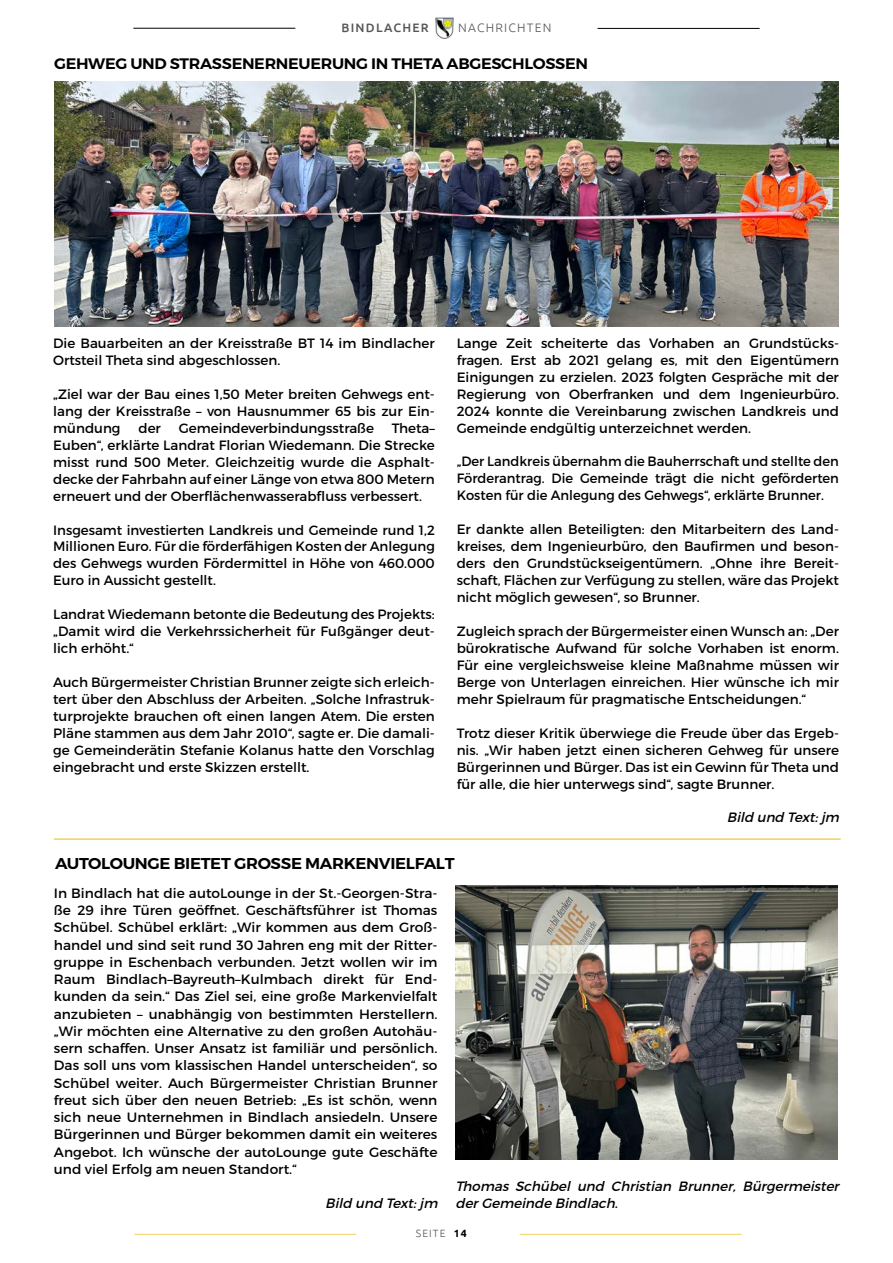
<style>
.page{position:relative;width:893px;height:1263px;background:#fff}
.page>*{position:absolute;margin:0;border:0;box-sizing:border-box;transform-origin:0 0}
.t1{font:600 15.75px "Montserrat";letter-spacing:-.02em;color:#000;scale:1.05 1}
.t2{font:600 15.15px "Montserrat";letter-spacing:-.02em;color:#000;scale:1.05 1}
.t3{font:13.5px/17px "Montserrat";color:#000;text-align:justify}
.t4{font:italic 13.5px/17.2px "Montserrat";color:#000}
.t5{font:300 12.3px "Ubuntu";letter-spacing:.1em;color:#575756}
.t6{font:500 12.3px "Ubuntu";letter-spacing:.1em;color:#575756}
.t7{font:300 10.5px "Ubuntu";letter-spacing:.1em;color:#575756}
.s1{font-weight:700;color:#000}
</style>
<div class="page">
<img style="left:54px;top:82px;width:785px;height:244px">
<hr style="left:54px;top:838px;width:787px;height:2px;background:#f0d15d">
<img style="left:455px;top:886px;width:383px;height:273px">
<hr style="left:133px;top:28px;width:162px;height:1px;background:#000">
<hr style="left:598px;top:28px;width:162px;height:1px;background:#000">
<img style="left:435px;top:18px;width:18px;height:20px">
<hr style="left:134px;top:1234px;width:222px;height:1px;background:#f0d15d">
<hr style="left:520px;top:1234px;width:222px;height:1px;background:#f0d15d">
<p class="t6" style="left:341px;top:20px;width:89px">BINDLACHER</p>
<p class="t5" style="left:458px;top:21px;width:95px">NACHRICHTEN</p>
<p class="t2" style="left:54px;top:54px;width:510px">GEHWEG UND STRASSENERNEUERUNG IN THETA ABGESCHLOSSEN</p>
<p class="t3" style="left:53px;top:335px;width:383px">Die Bauarbeiten an der Kreisstraße BT 14 im Bindlacher<br>Ortsteil Theta sind abgeschlossen.</p>
<p class="t3" style="left:53px;top:386px;width:383px">„Ziel war der Bau eines 1,50 Meter breiten Gehwegs ent&shy;lang der Kreisstraße – von Hausnummer 65 bis zur Ein&shy;mündung</p>
<p class="t3" style="left:138px;top:419px;width:24px">der</p>
<p class="t3" style="left:179px;top:419px;width:197px">Gemeindeverbindungsstraße</p>
<p class="t3" style="left:53px;top:419px;width:383px;text-indent:339px">Theta– Euben“, erklärte Landrat Florian Wiedemann. Die Strecke misst rund 500 Meter. Gleichzeitig wurde die Asphalt&shy;decke der Fahrbahn auf einer Länge von etwa 800 Metern erneuert und der Oberflächenwasserabfluss verbessert.</p>
<p class="t3" style="left:53px;top:521px;width:383px">Insgesamt investierten Landkreis und Gemeinde rund 1,2<br>Millionen Euro. Für die förderfähigen Kosten der Anlegung des Gehwegs wurden Fördermittel in Höhe von 460.000<br>Euro in Aussicht gestellt.</p>
<p class="t3" style="left:53px;top:606px;width:383px">Landrat Wiedemann betonte die Bedeutung des Projekts: „Damit wird die Verkehrssicherheit für Fußgänger deut&shy;lich erhöht.“</p>
<p class="t3" style="left:53px;top:674px;width:383px">Auch Bürgermeister Christian Brunner zeigte sich erleich&shy;tert über den Abschluss der Arbeiten. „Solche Infrastruk&shy;turprojekte brauchen oft einen langen Atem. Die ersten Pläne stammen aus dem Jahr 2010“, sagte er. Die damali&shy;ge Gemeinderätin Stefanie Kolanus hatte den Vorschlag eingebracht und erste Skizzen erstellt.</p>
<p class="t3" style="left:457px;top:334px;width:384px">Lange Zeit scheiterte das Vorhaben an Grundstücks&shy;fragen. Erst ab 2021 gelang es, mit den Eigentümern Einigungen zu erzielen. 2023 folgten Gespräche mit der Regierung von Oberfranken und dem Ingenieurbüro.<br>2024 konnte die Vereinbarung zwischen Landkreis und Gemeinde endgültig unterzeichnet werden.</p>
<p class="t3" style="left:457px;top:453px;width:384px">„Der Landkreis übernahm die Bauherrschaft und stellte den Förderantrag. Die Gemeinde trägt die nicht geförderten Kosten für die Anlegung des Gehwegs“, erklärte Brunner.</p>
<p class="t3" style="left:457px;top:521px;width:384px">Er dankte allen Beteiligten: den Mitarbeitern des Land&shy;kreises, dem Ingenieurbüro, den Baufirmen und beson&shy;ders den Grundstückseigentümern. „Ohne ihre Bereit&shy;schaft, Flächen zur Verfügung zu stellen, wäre das Projekt nicht möglich gewesen“, so Brunner.</p>
<p class="t3" style="left:457px;top:623px;width:384px">Zugleich sprach der Bürgermeister einen Wunsch an: „Der bürokratische Aufwand für solche Vorhaben ist enorm.<br>Für eine vergleichsweise kleine Maßnahme müssen wir Berge von Unterlagen einreichen. Hier wünsche ich mir mehr Spielraum für pragmatische Entscheidungen.“</p>
<p class="t3" style="left:457px;top:724px;width:384px">Trotz dieser Kritik überwiege die Freude über das Ergeb&shy;nis. „Wir haben jetzt einen sicheren Gehweg für unsere Bürgerinnen und Bürger. Das ist ein Gewinn für Theta und für alle, die hier unterwegs sind“, sagte Brunner.</p>
<p class="t4" style="left:727px;top:809px;width:117px">Bild und Text:jm</p>
<p class="t1" style="left:55px;top:854px;width:382px">AUTOLOUNGE BIETET GROSSE MARKENVIELFALT</p>
<p class="t3" style="left:54px;top:884px;width:385px">In Bindlach hat die autoLounge in der St.-Georgen-Stra&shy;ße 29 ihre Türen geöffnet. Geschäftsführer ist Thomas Schübel. Schübel erklärt: „Wir kommen aus dem Groß&shy;handel und sind seit rund 30 Jahren eng mit der Ritter&shy;gruppe in Eschenbach verbunden. Jetzt wollen wir im Raum Bindlach–Bayreuth–Kulmbach direkt für End&shy;kunden da sein.“ Das Ziel sei, eine große Markenvielfalt anzubieten – unabhängig von bestimmten Herstellern. „Wir möchten eine Alternative zu den großen Autohäu&shy;sern schaffen. Unser Ansatz ist familiär und persönlich.<br>Das soll uns vom klassischen Handel unterscheiden“, so Schübel weiter. Auch Bürgermeister Christian Brunner freut sich über den neuen Betrieb: „Es ist schön, wenn sich neue Unternehmen in Bindlach ansiedeln. Unsere Bürgerinnen und Bürger bekommen damit ein weiteres Angebot. Ich wünsche der autoLounge gute Geschäfte und viel Erfolg am neuen Standort.“</p>
<p class="t4" style="left:325px;top:1195px;width:117px">Bild und Text:jm</p>
<p class="t4" style="left:455px;top:1177px;width:388px">Thomas Schübel und Christian Brunner, Bürgermeister derGemeinde Bindlach.</p>
<p class="t7" style="left:416px;top:1227px;width:52px">SEITE <span class="s1">14</span></p>
</div>
